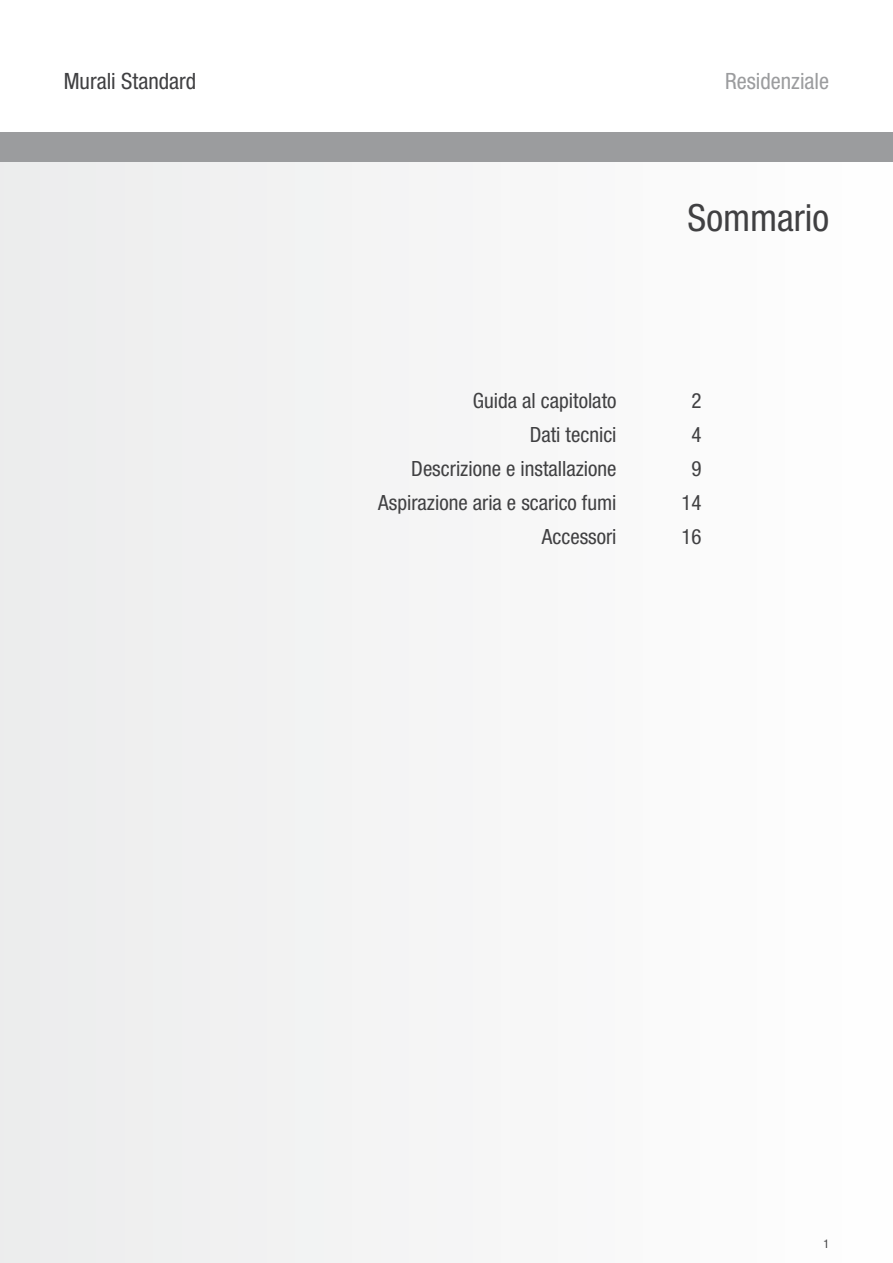
<style>
.page{position:relative;width:893px;height:1263px;background:#f5f5f6}
.page>*{position:absolute;margin:0;border:0;box-sizing:border-box;transform-origin:0 0}
.t1{font:condensed 37.5px "Helvetica Neue LT Std";color:#404042}
.t2{font:condensed 22.5px "Helvetica Neue LT Std";color:#404042}
.t3{font:condensed 22.5px "Helvetica Neue LT Std";color:#9b9c9e}
.t4{font:condensed 21px "Helvetica Neue LT Std";color:#404042}
.t5{font:condensed 12px "Helvetica Neue LT Std";color:#404042}
</style>
<div class="page">
<div style="left:0;top:0;width:893px;height:132px;background:#fff"></div>
<div style="left:0;top:132px;width:893px;height:30px;background:#9b9c9e"></div>
<p class="t2" style="left:64px;top:68px;width:134px">Murali Standard</p>
<p class="t3" style="left:725px;top:68px;width:106px">Residenziale</p>
<h1 class="t1" style="left:688px;top:196px;width:143px">Sommario</h1>
<p class="t4" style="left:473px;top:389px;width:145px">Guida al capitolato</p>
<p class="t4" style="left:691px;top:389px;width:12px">2</p>
<p class="t4" style="left:530px;top:423px;width:88px">Dati tecnici</p>
<p class="t4" style="left:691px;top:423px;width:12px">4</p>
<p class="t4" style="left:411px;top:457px;width:207px">Descrizione e installazione</p>
<p class="t4" style="left:691px;top:457px;width:12px">9</p>
<p class="t4" style="left:378px;top:491px;width:240px">Aspirazione aria e scarico fumi</p>
<p class="t4" style="left:681px;top:491px;width:22px">14</p>
<p class="t4" style="left:542px;top:525px;width:76px">Accessori</p>
<p class="t4" style="left:681px;top:525px;width:22px">16</p>
<p class="t5" style="left:823px;top:1237px;width:7px">1</p>
</div>
